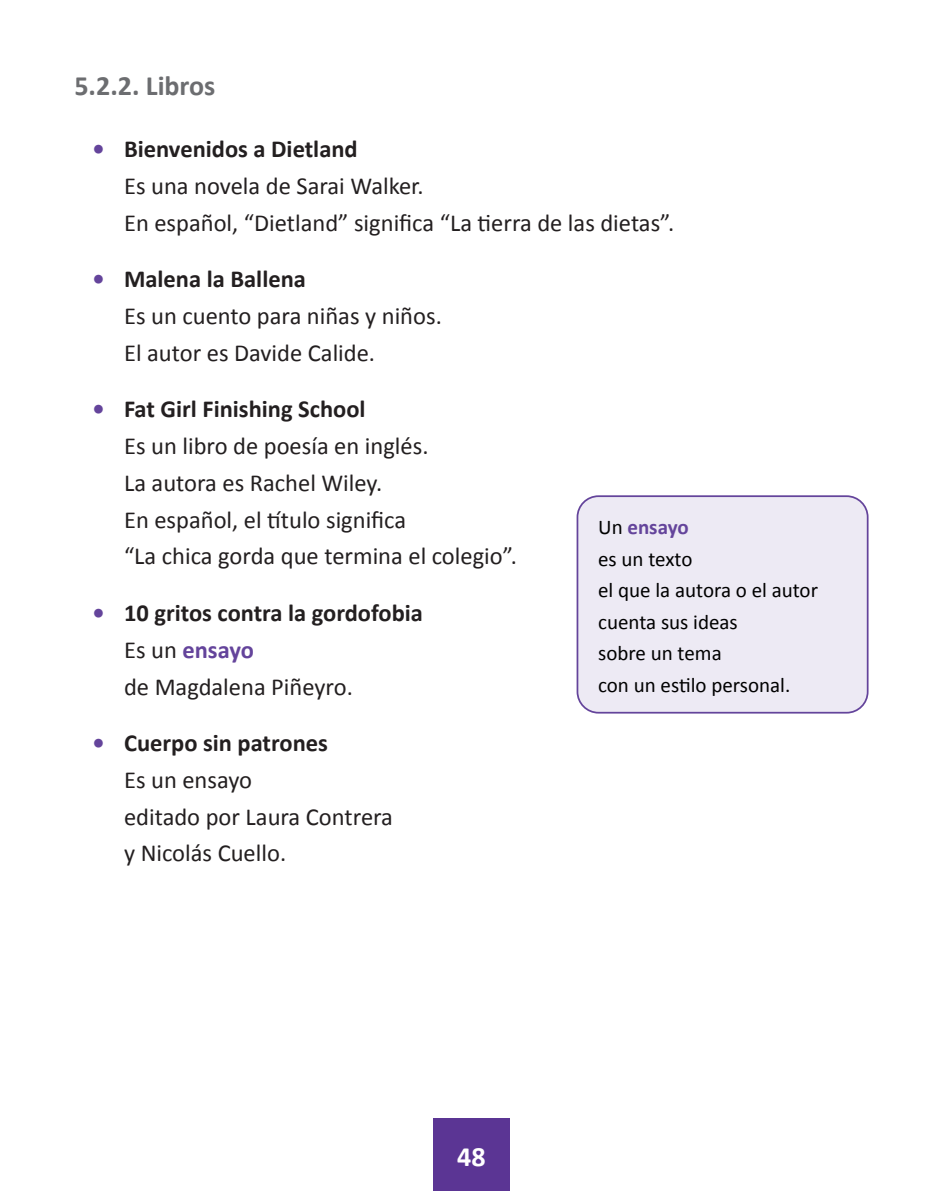
<style>
.page{position:relative;width:943px;height:1191px;background:#fff}
.page>*{position:absolute;margin:0;border:0;box-sizing:border-box;transform-origin:0 0}
.Subapartado{font:700 28px "Calibri";color:#6c6d70}
.t1{font:700 28px "Calibri";color:#fff}
.t2{font:24.5px/36.8px "Calibri";color:#231f20}
.t3{font:700 24.5px/36.8px "Calibri";color:#231f20}
.t4{font:21px/31.5px "Calibri";color:#000}
.s1{font-weight:700;color:#64449b}
.s2{font-weight:700}
.s3{color:#64449b}
.s4{font-weight:400}
</style>
<div class="page">
<div style="left:577px;top:496px;width:290px;height:216px;background:#edeaf4;border-radius:21px"></div>
<div style="left:576px;top:495px;width:292px;height:218px;border:2px solid #64449b;border-radius:21px"></div>
<div style="left:433px;top:1118px;width:76px;height:73px;background:#5b3594"></div>
<p class="Subapartado" style="left:74px;top:69px;width:142px">5.2.2. Libros</p>
<p class="t2" style="left:124px;top:129px;width:552px;text-indent:-32px"><span class="s1">•</span> <span class="s2">Bienvenidos a Dietland<br></span>Es una novela de Sarai Walker.<br>En español, “Dietland” significa “La tierra de las dietas”.</p>
<p class="t2" style="left:124px;top:259px;width:319px;text-indent:-32px"><span class="s1">•</span> <span class="s2">Malena la Ballena<br></span>Es un cuento para niñas y niños.<br>El autor es Davide Calide.</p>
<p class="t2" style="left:124px;top:389px;width:394px;text-indent:-32px"><span class="s1">•</span> <span class="s2">Fat Girl Finishing School<br></span>Es un libro de poesía en inglés.<br>La autora es Rachel Wiley.<br>En español, el título significa<br>“La chica gorda que termina el colegio”.</p>
<p class="t3" style="left:124px;top:593px;width:300px;text-indent:-31px"><span class="s3">•</span> 10 gritos contra la gordofobia<br><span class="s4">Es un</span> <span class="s3">ensayo<br></span><span class="s4">de Magdalena Piñeyro.</span></p>
<p class="t2" style="left:124px;top:723px;width:270px;text-indent:-32px"><span class="s1">•</span> <span class="s2">Cuerpo sin patrones<br></span>Es un ensayo<br>editado por Laura Contrera y Nicolás Cuello.</p>
<p class="t4" style="left:598px;top:511px;width:221px">Un <span class="s1">ensayo<br></span>es un texto<br>el que la autora o el autor cuenta sus ideas<br>sobre un tema<br>con un estilo personal.</p>
<p class="t1" style="left:457px;top:1139px;width:30px">48</p>
</div>
